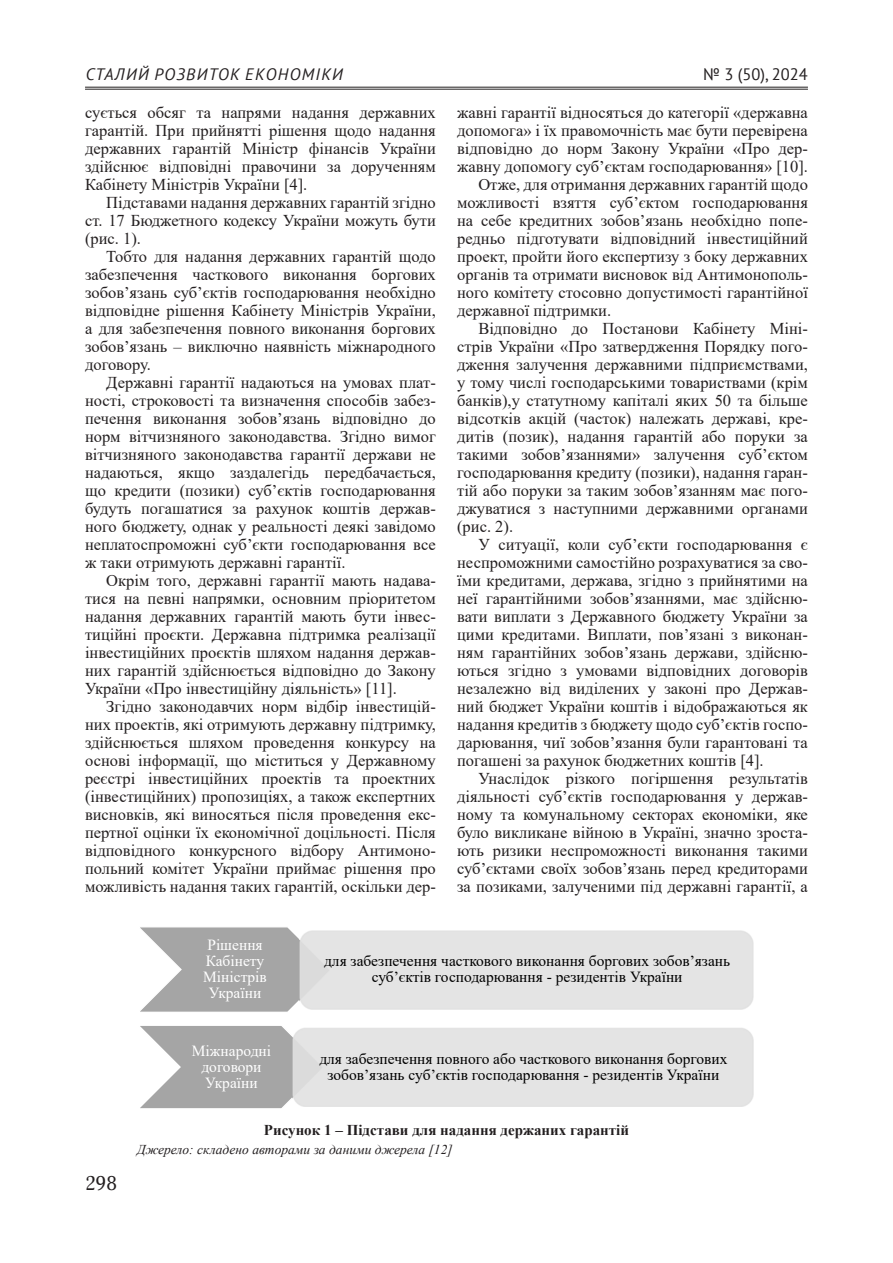
<style>
.page{position:relative;width:893px;height:1263px;background:#fff}
.page>*{position:absolute;margin:0;border:0;box-sizing:border-box;transform-origin:0 0}
.t1{font:19.5px "Adonis C";color:#231f20}
.Текст_основной_G{font:16.5px/18px "Times New Roman";color:#231f20;text-align:justify}
.t2{font:italic 16.5px "PT Sans";letter-spacing:.08em;color:#231f20}
.t3{font:16.5px "PT Sans";color:#231f20}
.t4{font:15.45px/16px "Times New Roman";color:#000;text-align:center}
.t5{font:15.45px/16px "Times New Roman";color:#fff;text-align:center}
.Рисунок{font:700 15px "Times New Roman";color:#231f20}
.Джерело{font:italic 13.5px "Times New Roman";color:#231f20}
</style>
<div class="page">
<hr style="left:85px;top:87px;width:723px;height:1px;background:#231f20">
<hr style="left:85px;top:89px;width:723px;height:1px;background:#231f20">
<svg style="left:140px;top:927px;width:192px;height:85px;background:#bbb"></svg>
<svg style="left:140px;top:1026px;width:185px;height:83px;background:#bbb"></svg>
<p class="t2" style="left:86px;top:64px;width:259px">СТАЛИЙ РОЗВИТОК ЕКОНОМІКИ</p>
<p class="t3" style="left:703px;top:64px;width:106px">№ 3 (50), 2024</p>
<p class="Текст_основной_G" style="left:85px;top:103px;width:352px">сується обсяг та напрями надання державних гарантій. При прийнятті рішення щодо надання державних гарантій Міністр фінансів України здійснює відповідні правочини за дорученням Кабінету Міністрів України [4].</p>
<p class="Текст_основной_G" style="left:85px;top:193px;width:352px;text-indent:21px">Підставами надання державних гарантій згідно ст. 17 Бюджетного кодексу України можуть бути (рис. 1).</p>
<p class="Текст_основной_G" style="left:85px;top:247px;width:352px;text-indent:21px">Тобто для надання державних гарантій щодо забезпечення часткового виконання боргових зобов’язань суб’єктів господарювання необхідно відповідне рішення Кабінету Міністрів України, а для забезпечення повного виконання боргових зобов’язань – виключно наявність міжнародного договору.</p>
<p class="Текст_основной_G" style="left:85px;top:373px;width:352px;text-indent:21px">Державні гарантії надаються на умовах плат&shy;ності, строковості та визначення способів забез&shy;печення виконання зобов’язань відповідно до норм вітчизняного законодавства. Згідно вимог вітчизняного законодавства гарантії держави не надаються, якщо заздалегідь передбачається, що кредити (позики) суб’єктів господарювання будуть погашатися за рахунок коштів держав&shy;ного бюджету, однак у реальності деякі завідомо неплатоспроможні суб’єкти господарювання все ж таки отримують державні гарантії.</p>
<p class="Текст_основной_G" style="left:85px;top:571px;width:352px;text-indent:21px">Окрім того, державні гарантії мають надава&shy;тися на певні напрямки, основним пріоритетом надання державних гарантій мають бути інвес&shy;тиційні проєкти. Державна підтримка реалізації інвестиційних проєктів шляхом надання держав&shy;них гарантій здійснюється відповідно до Закону України «Про інвестиційну діяльність» [11].</p>
<p class="Текст_основной_G" style="left:85px;top:697px;width:352px;text-indent:21px">Згідно законодавчих норм відбір інвестицій&shy;них проектів, які отримують державну підтримку, здійснюється шляхом проведення конкурсу на основі інформації, що міститься у Державному реєстрі інвестиційних проектів та проектних (інвестиційних) пропозиціях, а також експертних висновків, які виносяться після проведення екс&shy;пертної оцінки їх економічної доцільності. Після відповідного конкурсного відбору Антимоно&shy;польний комітет України приймає рішення про можливість надання таких гарантій, оскільки дер-</p>
<p class="Текст_основной_G" style="left:457px;top:103px;width:352px">жавні гарантії відносяться до категорії «державна допомога» і їх правомочність має бути перевірена відповідно до норм Закону України «Про дер&shy;жавну допомогу суб’єктам господарювання» [10].</p>
<p class="Текст_основной_G" style="left:457px;top:175px;width:352px;text-indent:21px">Отже, для отримання державних гарантій щодо можливості взяття суб’єктом господарювання на себе кредитних зобов’язань необхідно попе&shy;редньо підготувати відповідний інвестиційний проект, пройти його експертизу з боку державних органів та отримати висновок від Антимонополь&shy;ного комітету стосовно допустимості гарантійної державної підтримки.</p>
<p class="Текст_основной_G" style="left:457px;top:319px;width:352px;text-indent:21px">Відповідно до Постанови Кабінету Міні&shy;стрів України «Про затвердження Порядку пого&shy;дження залучення державними підприємствами, у тому числі господарськими товариствами (крім банків),у статутному капіталі яких 50 та більше відсотків акцій (часток) належать державі, кре&shy;дитів (позик), надання гарантій або поруки за такими зобов’язаннями» залучення суб’єктом господарювання кредиту (позики), надання гаран&shy;тій або поруки за таким зобов’язанням має пого&shy;джуватися з наступними державними органами (рис. 2).</p>
<p class="Текст_основной_G" style="left:457px;top:535px;width:352px;text-indent:21px">У ситуації, коли суб’єкти господарювання є неспроможними самостійно розрахуватися за сво&shy;їми кредитами, держава, згідно з прийнятими на неї гарантійними зобов’язаннями, має здійсню&shy;вати виплати з Державного бюджету України за цими кредитами. Виплати, пов’язані з виконан&shy;ням гарантійних зобов’язань держави, здійсню&shy;ються згідно з умовами відповідних договорів незалежно від виділених у законі про Держав&shy;ний бюджет України коштів і відображаються як надання кредитів з бюджету щодо суб’єктів госпо&shy;дарювання, чиї зобов’язання були гарантовані та погашені за рахунок бюджетних коштів [4].</p>
<p class="Текст_основной_G" style="left:457px;top:769px;width:352px;text-indent:21px">Унаслідок різкого погіршення результатів діяльності суб’єктів господарювання у держав&shy;ному та комунальному секторах економіки, яке було викликане війною в Україні, значно зроста&shy;ють ризики неспроможності виконання такими суб’єктами своїх зобов’язань перед кредиторами за позиками, залученими під державні гарантії, а</p>
<p class="t5" style="left:203px;top:936px;width:65px">Рішення<br>Кабінету<br>Міністрів<br>України</p>
<p class="t4" style="left:324px;top:952px;width:408px">для забезпечення часткового виконання боргових зобов’язань суб’єктів господарювання - резидентів України</p>
<p class="t5" style="left:192px;top:1042px;width:81px">Міжнародні договори<br>України</p>
<p class="t4" style="left:319px;top:1050px;width:410px">для забезпечення повного або часткового виконання боргових зобов’язань суб’єктів господарювання - резидентів України</p>
<p class="t1" style="left:85px;top:1172px;width:33px">298</p>
<p class="Рисунок" style="left:264px;top:1119px;width:367px">Рисунок 1 – Підстави для надання держаних гарантій</p>
<p class="Джерело" style="left:137px;top:1140px;width:317px">Джерело: складено авторами за даними джерела [12]</p>
</div>
